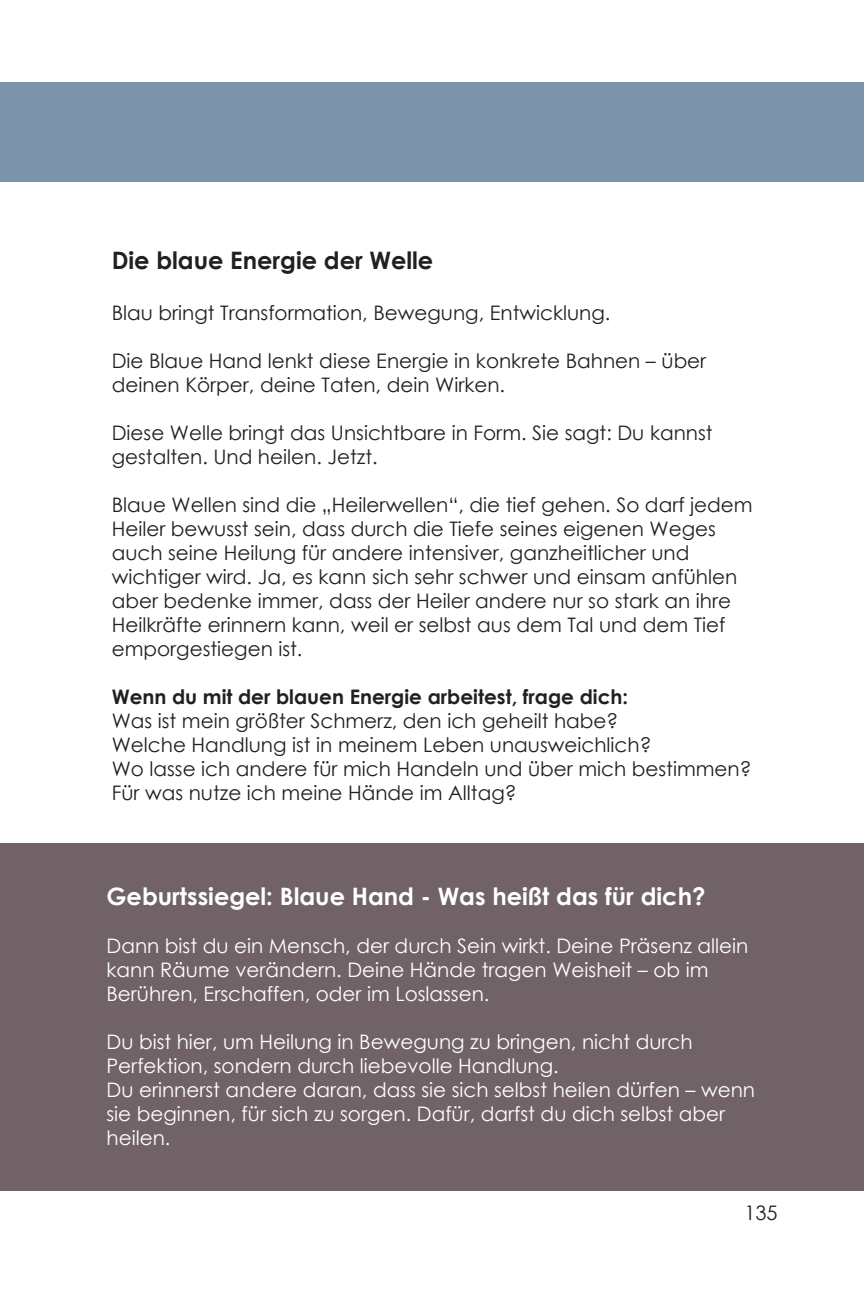
<style>
.page{position:relative;width:864px;height:1296px;background:#fff}
.page>*{position:absolute;margin:0;border:0;box-sizing:border-box;transform-origin:0 0}
.t1{font:700 24px "Century Gothic";color:#fff}
.t2{font:700 24px "Century Gothic";color:#231f20}
.t3{font:20px/24px "Century Gothic";color:#231f20}
.t4{font:20px/24px "Century Gothic";color:#fff}
.t5{font:700 20px "Century Gothic";color:#231f20}
</style>
<div class="page">
<div style="left:0;top:82px;width:864px;height:99px;background:#7b93ab"></div>
<div style="left:0;top:843px;width:864px;height:348px;background:#706267"></div>
<p class="t2" style="left:112px;top:242px;width:323px">Die blaue Energie der Welle</p>
<p class="t3" style="left:112px;top:300px;width:500px">Blau bringt Transformation, Bewegung, Entwicklung.</p>
<p class="t3" style="left:112px;top:348px;width:596px">Die Blaue Hand lenkt diese Energie in konkrete Bahnen – über deinen Körper, deine Taten, dein Wirken.</p>
<p class="t3" style="left:112px;top:420px;width:602px">Diese Welle bringt das Unsichtbare in Form. Sie sagt: Du kannst gestalten. Und heilen. Jetzt.</p>
<p class="t3" style="left:112px;top:492px;width:642px">Blaue Wellen sind die „Heilerwellen“, die tief gehen. So darf jedem Heiler bewusst sein, dass durch die Tiefe seines eigenen Weges auch seine Heilung für andere intensiver, ganzheitlicher und wichtiger wird. Ja, es kann sich sehr schwer und einsam anfühlen aber bedenke immer, dass der Heiler andere nur so stark an ihre Heilkräfte erinnern kann, weil er selbst aus dem Tal und dem Tief emporgestiegen ist.</p>
<p class="t5" style="left:112px;top:681px;width:518px">Wenn du mit der blauen Energie arbeitest, frage dich:</p>
<p class="t3" style="left:112px;top:708px;width:641px">Was ist mein größter Schmerz, den ich geheilt habe?<br>Welche Handlung ist in meinem Leben unausweichlich?<br>Wo lasse ich andere für mich Handeln und über mich bestimmen?<br>Für was nutze ich meine Hände im Alltag?</p>
<p class="t1" style="left:106px;top:878px;width:601px">Geburtssiegel: Blaue Hand - Was heißt das für dich?</p>
<p class="t4" style="left:106px;top:934px;width:643px">Dann bist du ein Mensch, der durch Sein wirkt. Deine Präsenz allein kann Räume verändern. Deine Hände tragen Weisheit – ob im<br>Berühren, Erschaffen, oder im Loslassen.</p>
<p class="t4" style="left:106px;top:1030px;width:650px">Du bist hier, um Heilung in Bewegung zu bringen, nicht durch Perfektion, sondern durch liebevolle Handlung.<br>Du erinnerst andere daran, dass sie sich selbst heilen dürfen – wenn sie beginnen, für sich zu sorgen. Dafür, darfst du dich selbst aber heilen.</p>
<p class="t3" style="left:744px;top:1200px;width:35px">135</p>
</div>
